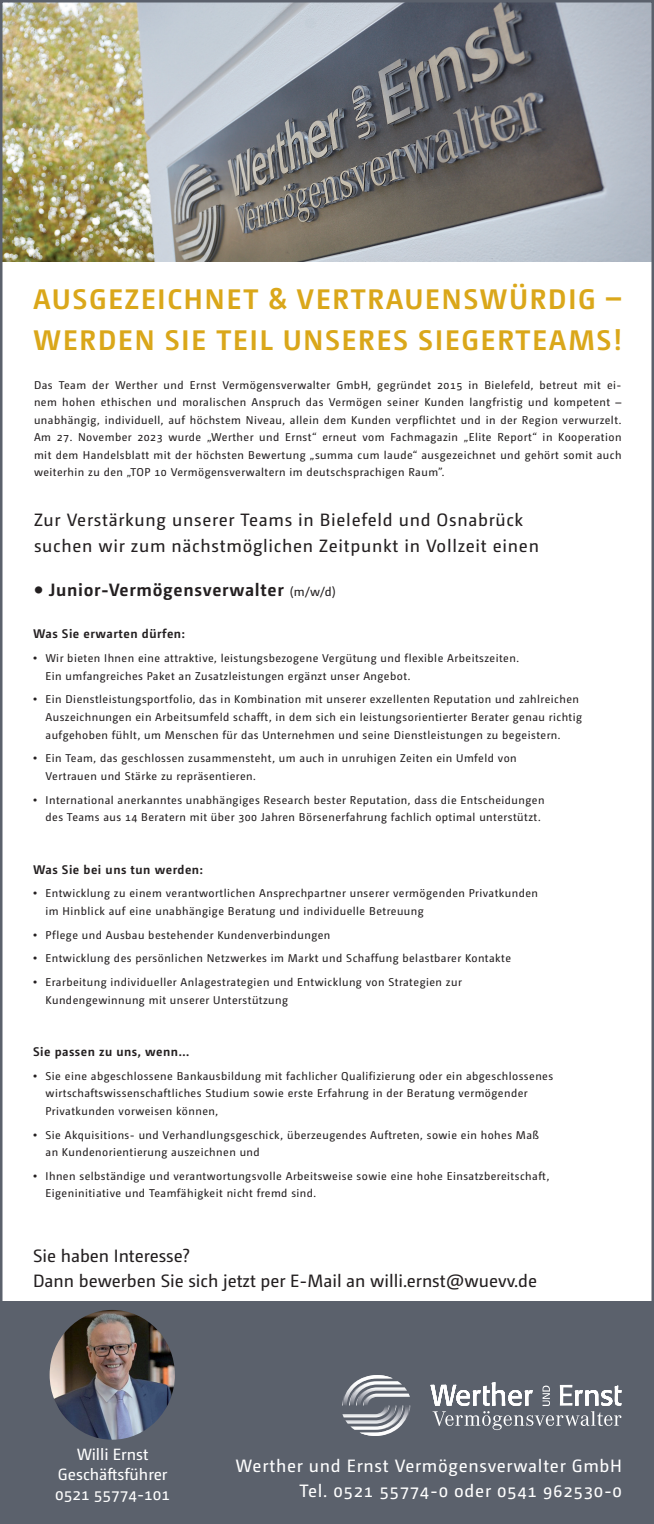
<style>
.page{position:relative;width:654px;height:1524px;background:#fff}
.page>*{position:absolute;margin:0;border:0;box-sizing:border-box;transform-origin:0 0}
.t1{font:700 28.25px/41.1px "Camingo Dos Pro";letter-spacing:.065em;color:#daa71a}
.t2{font:17.75px/25.9px "Camingo Dos Pro";letter-spacing:.04em;color:#231f20}
.t3{font:17.75px/25px "Camingo Dos Pro";color:#231f20}
.t4{font:17.75px/25px "Camingo Dos Pro";letter-spacing:.04em;color:#fff;text-align:right}
.t5{font:700 17.75px "Camingo Dos Pro";letter-spacing:.04em;color:#231f20}
.t6{font:16.25px/20px "Camingo Dos Pro";color:#fff;text-align:center}
.t7{font:700 12.5px "Camingo Dos Pro";letter-spacing:.04em;color:#231f20}
.t8{font:11.25px/17.5px "Camingo Dos Pro";letter-spacing:.04em;color:#231f20}
.s1{font-family:"Houschka Pro"}
.s2{font-weight:400;font-size:12.5px}
.s3{font-family:"Lexend Deca"}
</style>
<div class="page">
<img style="left:3px;top:3px;width:648px;height:258px">
<div style="left:0;top:1301px;width:654px;height:223px;background:#5b616c"></div>
<svg style="left:430px;top:1382px;width:191px;height:48px"></svg>
<svg style="left:342px;top:1375px;width:68px;height:61px"></svg>
<img style="left:50px;top:1310px;width:125px;height:129px">
<h1 class="t1" style="left:33px;top:278px;width:590px">AUSGEZEICHNET &amp; VERTRAUENSWÜRDIG –<br>WERDEN SIE TEIL UNSERES SIEGERTEAMS!</h1>
<p class="t8" style="left:34px;top:376px;width:589px;text-align:justify">Das Team der Werther und Ernst Vermögensverwalter GmbH, gegründet 2015 in Bielefeld, betreut mit ei&shy;nem hohen ethischen und moralischen Anspruch das Vermögen seiner Kunden langfristig und kompetent – unabhängig, individuell, auf höchstem Niveau, allein dem Kunden verpflichtet und in der Region verwurzelt.<br>Am 27. November 2023 wurde „Werther und Ernst“ erneut vom Fachmagazin „Elite Report“ in Kooperation mit dem Handelsblatt mit der höchsten Bewertung „summa cum laude“ ausgezeichnet und gehört somit auch weiterhin zu den „TOP 10 Vermögensverwaltern im deutschsprachigen Raum”.</p>
<h2 class="t2" style="left:34px;top:507px;width:506px">Zur Verstärkung unserer Teams in Bielefeld und Osnabrück suchen wir zum nächstmöglichen Zeitpunkt in Vollzeit einen</h2>
<h2 class="t5" style="left:34px;top:579px;width:303px"><span class="s1">•</span> Junior-Vermögensverwalter <span class="s2">(m/w/d)</span></h2>
<p class="t7" style="left:33px;top:626px;width:153px">Was Sie erwarten dürfen:</p>
<p class="t8" style="left:46px;top:649px;width:475px;text-indent:-12px"><span class="s3">•</span> Wir bieten Ihnen eine attraktive, leistungsbezogene Vergütung und flexible Arbeitszeiten.<br>Ein umfangreiches Paket an Zusatzleistungen ergänzt unser Angebot.</p>
<p class="t8" style="left:46px;top:691px;width:538px;text-indent:-12px"><span class="s3">•</span> Ein Dienstleistungsportfolio, das in Kombination mit unserer exzellenten Reputation und zahlreichen<br>Auszeichnungen ein Arbeitsumfeld schafft, in dem sich ein leistungsorientierter Berater genau richtig aufgehoben fühlt, um Menschen für das Unternehmen und seine Dienstleistungen zu begeistern.</p>
<p class="t8" style="left:46px;top:749px;width:472px;text-indent:-12px"><span class="s3">•</span> Ein Team, das geschlossen zusammensteht, um auch in unruhigen Zeiten ein Umfeld von<br>Vertrauen und Stärke zu repräsentieren.</p>
<p class="t8" style="left:46px;top:791px;width:500px;text-indent:-12px"><span class="s3">•</span> International anerkanntes unabhängiges Research bester Reputation, dass die Entscheidungen des Teams aus 14 Beratern mit über 300 Jahren Börsenerfahrung fachlich optimal unterstützt.</p>
<p class="t7" style="left:33px;top:861px;width:171px">Was Sie bei uns tun werden:</p>
<p class="t8" style="left:46px;top:884px;width:494px;text-indent:-12px"><span class="s3">•</span> Entwicklung zu einem verantwortlichen Ansprechpartner unserer vermögenden Privatkunden im Hinblick auf eine unabhängige Beratung und individuelle Betreuung</p>
<p class="t8" style="left:33px;top:926px;width:299px"><span class="s3">•</span> Pflege und Ausbau bestehender Kundenverbindungen</p>
<p class="t8" style="left:33px;top:949px;width:479px"><span class="s3">•</span> Entwicklung des persönlichen Netzwerkes im Markt und Schaffung belastbarer Kontakte</p>
<p class="t8" style="left:46px;top:973px;width:418px;text-indent:-12px"><span class="s3">•</span> Erarbeitung individueller Anlagestrategien und Entwicklung von Strategien zur<br>Kundengewinnung mit unserer Unterstützung</p>
<p class="t7" style="left:33px;top:1044px;width:158px">Sie passen zu uns, wenn...</p>
<p class="t8" style="left:46px;top:1067px;width:509px;text-indent:-12px"><span class="s3">•</span> Sie eine abgeschlossene Bankausbildung mit fachlicher Qualifizierung oder ein abgeschlossenes wirtschaftswissenschaftliches Studium sowie erste Erfahrung in der Beratung vermögender<br>Privatkunden vorweisen können,</p>
<p class="t8" style="left:46px;top:1126px;width:495px;text-indent:-12px"><span class="s3">•</span> Sie Akquisitions- und Verhandlungsgeschick, überzeugendes Auftreten, sowie ein hohes Maß an Kundenorientierung auszeichnen und</p>
<p class="t8" style="left:46px;top:1167px;width:505px;text-indent:-12px"><span class="s3">•</span> Ihnen selbständige und verantwortungsvolle Arbeitsweise sowie eine hohe Einsatzbereitschaft,<br>Eigeninitiative und Teamfähigkeit nicht fremd sind.</p>
<h2 class="t3" style="left:33px;top:1243px;width:505px">Sie haben Interesse?<br>Dann bewerben Sie sich jetzt per E-Mail an willi.ernst@wuevv.de</h2>
<h3 class="t6" style="left:55px;top:1444px;width:116px">Willi Ernst<br>Geschäftsführer<br>0521 55774-101</h3>
<h2 class="t4" style="left:235px;top:1453px;width:388px">Werther und Ernst Vermögensverwalter GmbH<br>Tel. 0521 55774-0 oder 0541 962530-0</h2>
</div>
